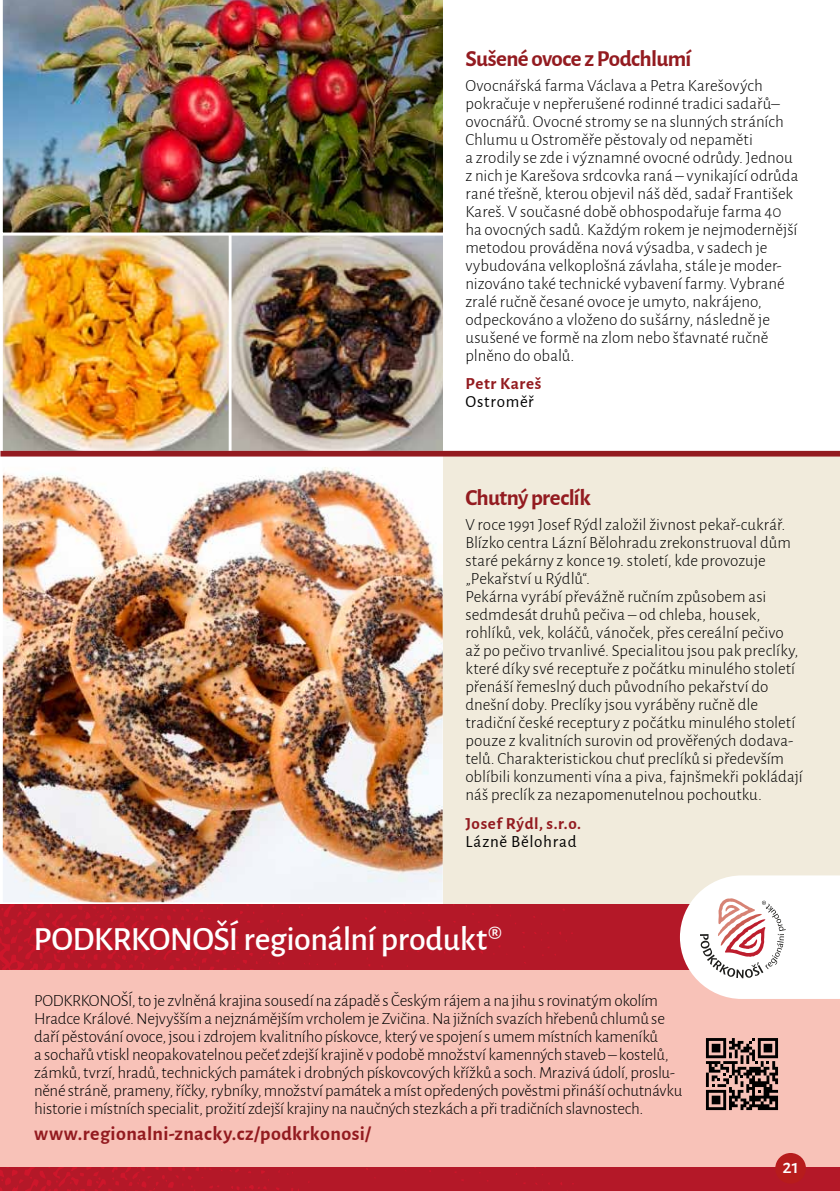
<style>
.page{position:relative;width:840px;height:1191px;background:#fff}
.page>*{position:absolute;margin:0;border:0;box-sizing:border-box;transform-origin:0 0}
.t1{font:500 34px "Alegreya Sans";letter-spacing:-.015em;color:#fff}
.t2{font:700 23px "Alegreya Sans";letter-spacing:-.025em;color:#931b20}
.t3{font:700 20px "Alegreya Sans";letter-spacing:.02em;color:#931b20}
.t4{font:500 20px "Alegreya Sans";color:#fff}
.t5{font:300 17px/18px "Alegreya Sans";color:#000}
.t6{font:700 17px "Alegreya Sans";letter-spacing:.04em;color:#931b20}
.t7{font:17px "Alegreya Sans";letter-spacing:.04em;color:#000}
</style>
<div class="page">
<div style="left:0;top:454px;width:839px;height:453px;background:#f1ebdc"></div>
<div style="left:0;top:969px;width:839px;height:198px;background:#f8c2b8"></div>
<img style="left:231px;top:235px;width:211px;height:216px">
<img style="left:4px;top:236px;width:223px;height:214px">
<div style="left:0;top:232px;width:231px;height:222px;border:3px solid #fff"></div>
<img style="left:0;top:0;width:442px;height:235px">
<img style="left:0;top:456px;width:442px;height:448px">
<div style="left:0;top:451px;width:839px;height:5px;background:#931b20"></div>
<svg style="left:0;top:904px;width:679px;height:65px;background:#b51728"></svg>
<svg style="left:0;top:942px;width:19px;height:27px"></svg>
<div style="left:0;top:1167px;width:839px;height:24px;background:#b41828"></div>
<svg style="left:705px;top:1038px;width:72px;height:72px"></svg>
<svg style="left:679px;top:875px;width:160px;height:124px"></svg>
<div style="left:774px;top:1153px;width:31px;height:30px;background:#b71c1c;border-radius:50%"></div>
<h2 class="t2" style="left:465px;top:42px;width:227px">Sušené ovoce z Podchlumí</h2>
<p class="t5" style="left:465px;top:76px;width:334px">Ovocnářská farma Václava a Petra Karešových pokračuje v nepřerušené rodinné tradici sadařů– ovocnářů. Ovocné stromy se na slunných stráních Chlumu u Ostroměře pěstovaly od nepaměti<br>a zrodily se zde i významné ovocné odrůdy. Jednou z nich je Karešova srdcovka raná – vynikající odrůda rané třešně, kterou objevil náš děd, sadař František Kareš. V současné době obhospodařuje farma 40 ha ovocných sadů. Každým rokem je nejmodernější metodou prováděna nová výsadba, v sadech je vybudována velkoplošná závlaha, stále je moder&shy;nizováno také technické vybavení farmy. Vybrané zralé ručně česané ovoce je umyto, nakrájeno, odpeckováno a vloženo do sušárny, následně je usušené ve formě na zlom nebo šťavnaté ručně plněno do obalů.</p>
<p class="t6" style="left:465px;top:371px;width:77px">Petr Kareš</p>
<p class="t7" style="left:465px;top:390px;width:70px">Ostroměř</p>
<h2 class="t2" style="left:465px;top:481px;width:127px">Chutný preclík</h2>
<p class="t5" style="left:465px;top:515px;width:338px">V roce 1991 Josef Rýdl založil živnost pekař-cukrář.<br>Blízko centra Lázní Bělohradu zrekonstruoval dům staré pekárny z konce 19. století, kde provozuje „Pekařství u Rýdlů“.<br>Pekárna vyrábí převážně ručním způsobem asi sedmdesát druhů pečiva – od chleba, housek, rohlíků, vek, koláčů, vánoček, přes cereální pečivo až po pečivo trvanlivé. Specialitou jsou pak preclíky, které díky své receptuře z počátku minulého století přenáší řemeslný duch původního pekařství do dnešní doby. Preclíky jsou vyráběny ručně dle tradiční české receptury z počátku minulého století pouze z kvalitních surovin od prověřených dodava&shy;telů. Charakteristickou chuť preclíků si především oblíbili konzumenti vína a piva, fajnšmekři pokládají náš preclík za nezapomenutelnou pochoutku.</p>
<p class="t6" style="left:465px;top:810px;width:117px">Josef Rýdl, s.r.o.</p>
<p class="t7" style="left:465px;top:829px;width:112px">Lázně Bělohrad</p>
<h1 class="t1" style="left:34px;top:915px;width:470px">PODKRKONOŠÍ regionální produkt®</h1>
<p class="t5" style="left:34px;top:990px;width:649px">PODKRKONOŠÍ, to je zvlněná krajina sousedí na západě s Českým rájem a na jihu s rovinatým okolím Hradce Králové. Nejvyšším a nejznámějším vrcholem je Zvičina. Na jižních svazích hřebenů chlumů se daří pěstování ovoce, jsou i zdrojem kvalitního pískovce, který ve spojení s umem místních kameníků<br>a sochařů vtiskl neopakovatelnou pečeť zdejší krajině v podobě množství kamenných staveb – kostelů, zámků, tvrzí, hradů, technických památek i drobných pískovcových křížků a soch. Mrazivá údolí, proslu&shy;něné stráně, prameny, říčky, rybníky, množství památek a míst opředených pověstmi přináší ochutnávku historie i místních specialit, prožití zdejší krajiny na naučných stezkách a při tradičních slavnostech.</p>
<p class="t3" style="left:34px;top:1118px;width:338px">www.regionalni-znacky.cz/podkrkonosi/</p>
<p class="t4" style="left:782px;top:1152px;width:18px">21</p>
</div>
